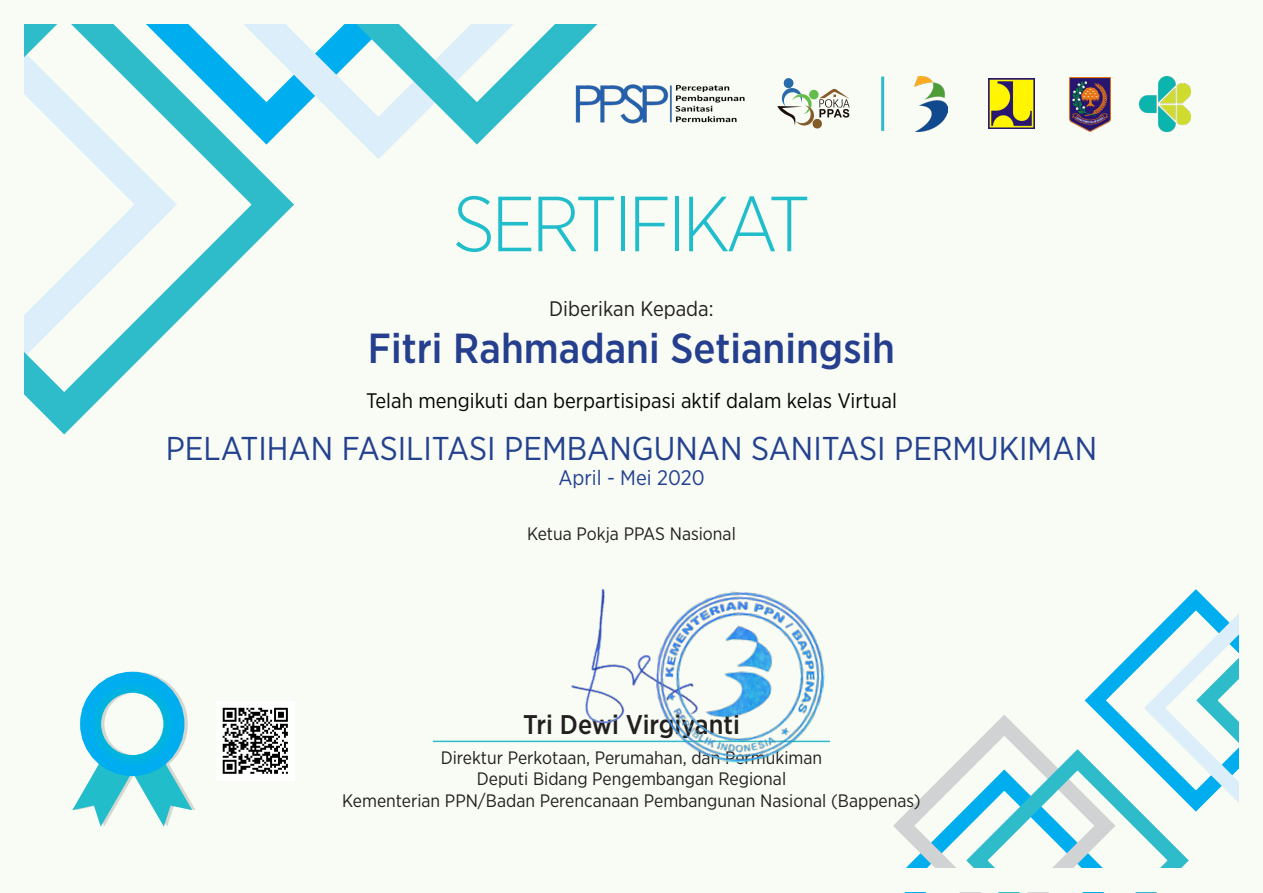
<style>
.page{position:relative;width:1263px;height:893px;background:#fff}
.page>*{position:absolute;margin:0;border:0;box-sizing:border-box;transform-origin:0 0}
.t1{font:300 78px "Gotham Narrow";letter-spacing:-.05em;color:#21bdcb}
.t2{font:500 42px "Gotham Narrow";color:#253f8e}
.t3{font:33px "Gotham Narrow";color:#24418f}
.t4{font:500 27px "Gotham Narrow";color:#231f20}
.t5{font:21px "Gotham Narrow";color:#040503}
.t6{font:21px "Gotham Narrow";color:#231f20}
.t7{font:21px "Gotham Narrow";color:#24418f}
.t8{font:18px/21.6px "Gotham Narrow";color:#231f20;text-align:center}
</style>
<div class="page">
<div style="left:0;top:1px;width:1263px;height:891px;background:#f9fcf4"></div>
<svg style="left:25px;top:25px;width:269px;height:410px"></svg>
<svg style="left:226px;top:25px;width:371px;height:141px"></svg>
<svg style="left:882px;top:589px;width:381px;height:304px"></svg>
<svg style="left:777px;top:76px;width:394px;height:56px"></svg>
<hr style="left:433px;top:741px;width:397px;height:1px;background:#2ebccb">
<div style="left:83px;top:672px;width:105px;height:104px;border:21px solid #231f20;border-radius:50%"></div>
<svg style="left:56px;top:757px;width:612px;height:136px"></svg>
<div style="left:80px;top:672px;width:104px;height:104px;border:21px solid #fff;border-radius:50%"></div>
<img style="left:1069px;top:78px;width:41px;height:54px">
<img style="left:988px;top:78px;width:46px;height:51px">
<img style="left:1140px;top:76px;width:51px;height:55px">
<img style="left:915px;top:76px;width:33px;height:55px">
<hr style="left:881px;top:77px;width:3px;height:54px;background:#2ebccb">
<img style="left:535px;top:588px;width:117px;height:153px">
<img style="left:217px;top:702px;width:77px;height:78px">
<img style="left:652px;top:591px;width:177px;height:176px">
<img style="left:572px;top:82px;width:173px;height:43px">
<p class="t1" style="left:453px;top:176px;width:359px">SERTIFIKAT</p>
<p class="t6" style="left:549px;top:296px;width:166px">Diberikan Kepada:</p>
<p class="t2" style="left:368px;top:321px;width:529px">Fitri Rahmadani Setianingsih</p>
<p class="t5" style="left:366px;top:387px;width:532px">Telah mengikuti dan berpartisipasi aktif dalam kelas Virtual</p>
<p class="t3" style="left:166px;top:428px;width:933px">PELATIHAN FASILITASI PEMBANGUNAN SANITASI PERMUKIMAN</p>
<p class="t7" style="left:558px;top:465px;width:148px">April - Mei 2020</p>
<p class="t8" style="left:527px;top:522px;width:210px">Ketua Pokja PPAS Nasional</p>
<p class="t4" style="left:523px;top:707px;width:218px">Tri Dewi Virgiyanti</p>
<p class="t8" style="left:342px;top:746px;width:580px">Direktur Perkotaan, Perumahan, dan Permukiman<br>Deputi Bidang Pengembangan Regional<br>Kementerian PPN/Badan Perencanaan Pembangunan Nasional (Bappenas)</p>
</div>
